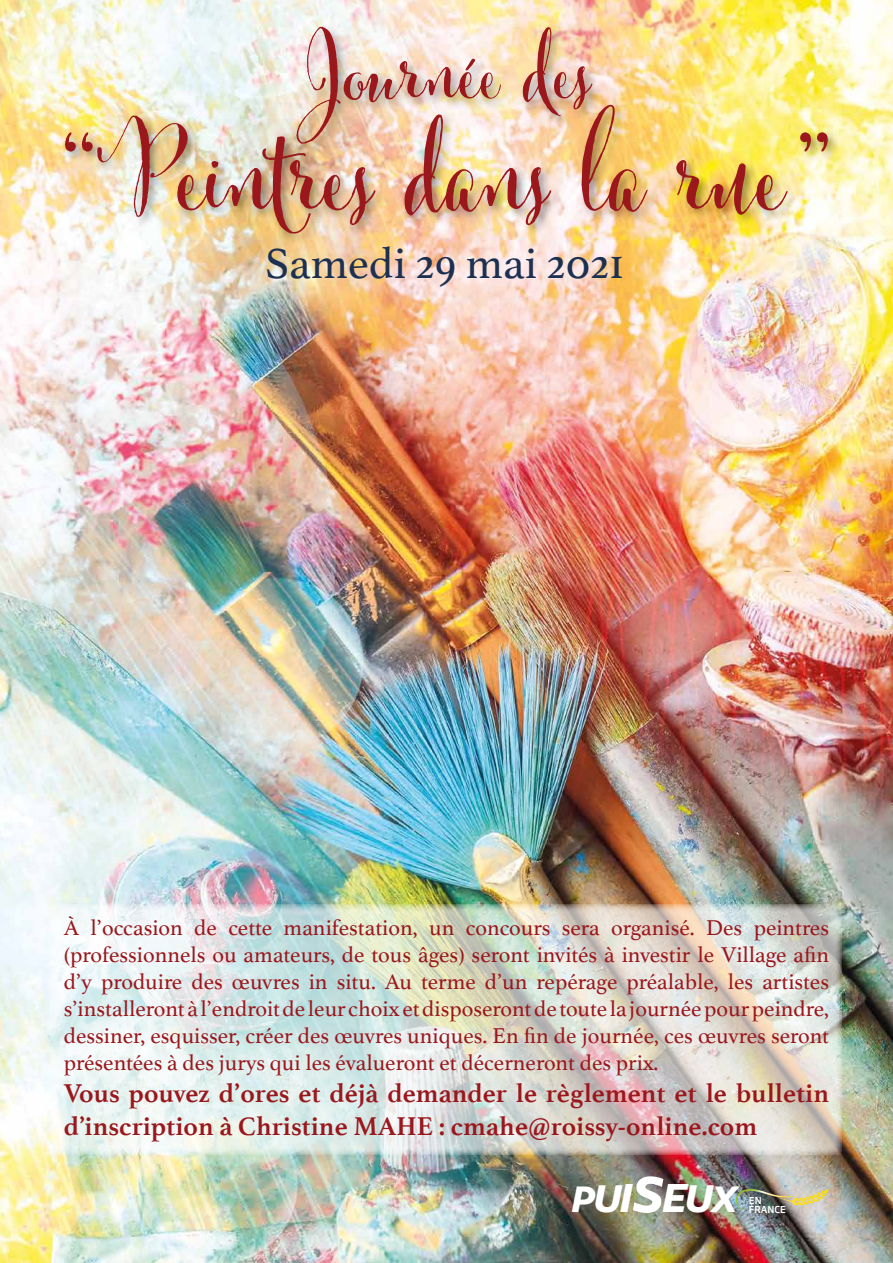
<style>
.page{position:relative;width:893px;height:1263px;background:#fff}
.page>*{position:absolute;margin:0;border:0;box-sizing:border-box;transform-origin:0 0}
.t1{font:700 130.5px "Cantoni Pro";color:#9a171c}
.t2{font:700 97.05px "Cantoni Pro";color:#9a171c}
.t3{font:45px "Athelas";color:#1c3052}
.t4{font:italic 700 40.8px "Freight Sans Pro";color:#fff}
.t5{font:700 27px/32.4px "Athelas";color:#9a171c}
.t6{font:22.5px/27px "Athelas";color:#9a171c;text-align:justify}
.t7{font:500 9.45px/9.3px "Soho Gothic Pro";color:#fff}
.s1{font-size:42.75px}
.s2{font-size:44.85px}
.s3{font-size:56.1px}
</style>
<div class="page">
<img style="left:0;top:0;width:893px;height:1263px">
<img style="left:736px;top:1189px;width:93px;height:20px">
<div style="left:61px;top:101px;width:778px;height:145px;background:#000;opacity:.4"></div>
<div style="left:292px;top:23px;width:314px;height:135px;background:#000;opacity:.4"></div>
<svg style="left:49px;top:904px;width:793px;height:250px;background:#dbe0d9"></svg>
<h2 class="t2" style="left:303px;top:9px;width:288px">Journée des</h2>
<h1 class="t1" style="left:59px;top:90px;width:776px">“Peintres dans la rue”</h1>
<h3 class="t3" style="left:265px;top:228px;width:361px">Samedi 29 mai 2021</h3>
<p class="t6" style="left:64px;top:913px;width:767px">À l’occasion de cette manifestation, un concours sera organisé. Des peintres (professionnels ou amateurs, de tous âges) seront invités à investir le Village afin d’y produire des œuvres in situ. Au terme d’un repérage préalable, les artistes s’installeront à l’endroit de leur choix et disposeront de toute la journée pour peindre, dessiner, esquisser, créer des œuvres uniques. En fin de journée, ces œuvres seront présentées à des jurys qui les évalueront et décerneront des prix.</p>
<p class="t5" style="left:64px;top:1076px;width:767px">Vous pouvez d’ores et déjà demander le règlement et le bulletin d’inscription à Christine MAHE : cmahe@roissy-online.com</p>
<h3 class="t4" style="left:571px;top:1171px;width:168px">P<span class="s1">U</span><span class="s2">I</span><span class="s3">S</span><span class="s2">E</span><span class="s1">U</span>X</h3>
<p class="t7" style="left:749px;top:1195px;width:38px">EN<br>FRANCE</p>
</div>
